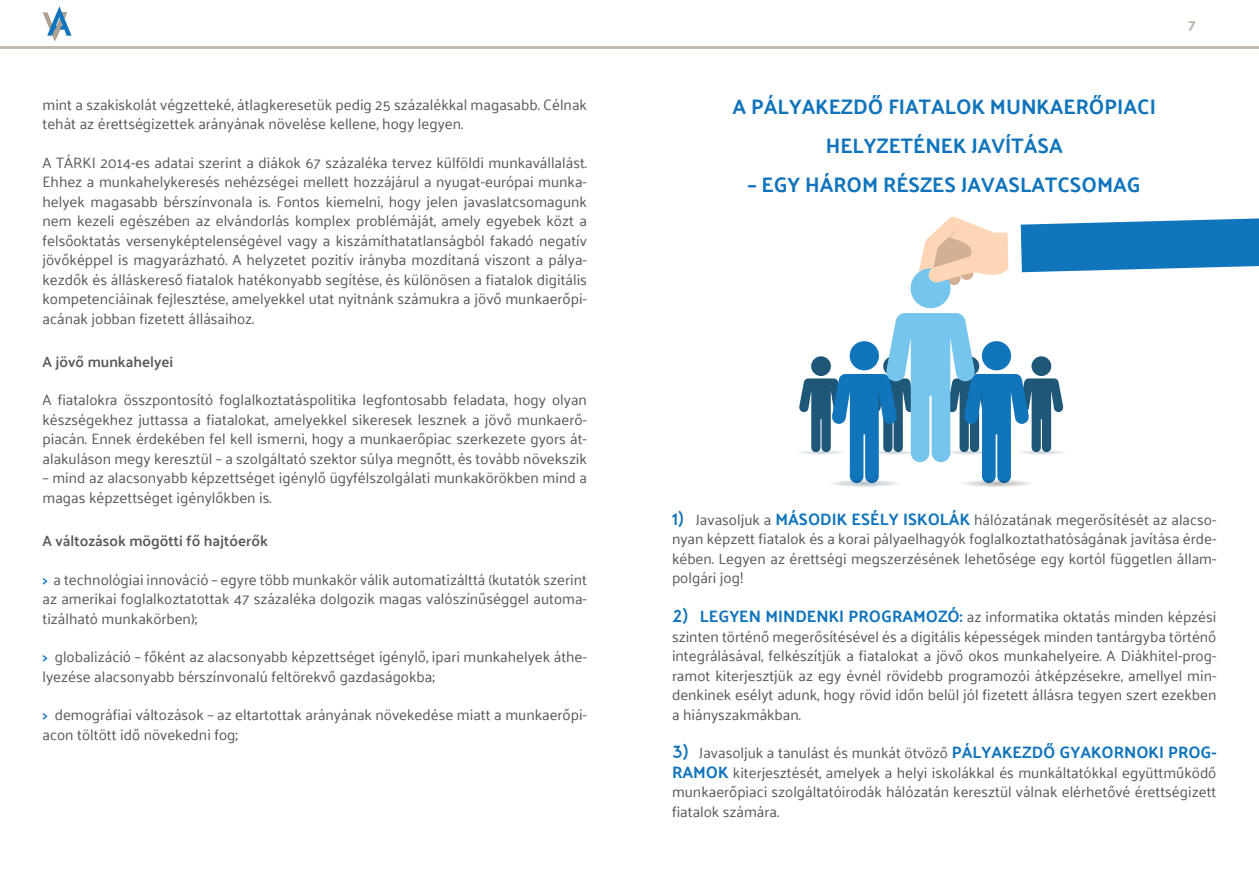
<style>
.page{position:relative;width:1259px;height:893px;background:#fff}
.page>*{position:absolute;margin:0;border:0;box-sizing:border-box;transform-origin:0 0}
.t1{font:700 21px/39px "Palanquin";color:#1074bc;text-align:center}
.t2{font:15px/19.5px "Palanquin";color:#57585a;text-align:justify}
.t3{font:600 15px "Palanquin";color:#57585a}
.t4{font:700 15px "Palanquin";color:#baafa3}
.s1{font-weight:600;color:#1074bc}
.s2{font-family:"ADAM.CGPRO";font-size:16.5px;color:#1074bc}
.s3{font-weight:700;font-size:16.5px;color:#1074bc}
</style>
<div class="page">
<hr style="left:0;top:46px;width:1259px;height:3px;background:#c4bab0">
<svg style="left:43px;top:6px;width:29px;height:36px"></svg>
<div style="left:1016px;top:449px;width:50px;height:6px;background:#f6f7f8;border-radius:50%"></div>
<div style="left:796px;top:449px;width:50px;height:6px;background:#fafafb;border-radius:50%"></div>
<div style="left:910px;top:268px;width:40px;height:40px;background:#76c5ee;border-radius:50%"></div>
<svg style="left:799px;top:313px;width:264px;height:174px"></svg>
<svg style="left:917px;top:216px;width:342px;height:71px"></svg>
<p class="t2" style="left:43px;top:95px;width:546px">mint a szakiskolát végzetteké, átlagkeresetük pedig 25 százalékkal magasabb. Célnak tehát az érettségizettek arányának növelése kellene, hogy legyen.</p>
<p class="t2" style="left:43px;top:153px;width:546px">A TÁRKI 2014-es adatai szerint a diákok 67 százaléka tervez külföldi munkavállalást.<br>Ehhez a munkahelykeresés nehézségei mellett hozzájárul a nyugat-európai munka&shy;helyek magasabb bérszínvonala is. Fontos kiemelni, hogy jelen javaslatcsomagunk nem kezeli egészében az elvándorlás komplex problémáját, amely egyebek közt a felsőoktatás versenyképtelenségével vagy a kiszámíthatatlanságból fakadó negatív jövőképpel is magyarázható. A helyzetet pozitív irányba mozdítaná viszont a pálya&shy;kezdők és álláskereső fiatalok hatékonyabb segítése, és különösen a fiatalok digitális kompetenciáinak fejlesztése, amelyekkel utat nyitnánk számukra a jövő munkaerőpi&shy;acának jobban fizetett állásaihoz.</p>
<p class="t3" style="left:43px;top:353px;width:132px">A jövő munkahelyei</p>
<p class="t2" style="left:43px;top:391px;width:546px">A fiatalokra összpontosító foglalkoztatáspolitika legfontosabb feladata, hogy olyan készségekhez juttassa a fiatalokat, amelyekkel sikeresek lesznek a jövő munkaerő&shy;piacán. Ennek érdekében fel kell ismerni, hogy a munkaerőpiac szerkezete gyors át&shy;alakuláson megy keresztül – a szolgáltató szektor súlya megnőtt, és tovább növekszik</p>
<p class="t2" style="left:43px;top:469px;width:546px">– mind az alacsonyabb képzettséget igénylő ügyfélszolgálati munkakörökben mind a magas képzettséget igénylőkben is.</p>
<p class="t3" style="left:43px;top:532px;width:227px">A változások mögötti fő hajtóerők</p>
<p class="t2" style="left:43px;top:570px;width:546px"><span class="s1">&gt;</span> a technológiai innováció – egyre több munkakör válik automatizálttá (kutatók szerint az amerikai foglalkoztatottak 47 százaléka dolgozik magas valószínűséggel automa&shy;tizálható munkakörben);</p>
<p class="t2" style="left:43px;top:647px;width:546px"><span class="s1">&gt;</span> globalizáció – főként az alacsonyabb képzettséget igénylő, ipari munkahelyek áthe&shy;lyezése alacsonyabb bérszínvonalú feltörekvő gazdaságokba;</p>
<p class="t2" style="left:43px;top:705px;width:546px"><span class="s1">&gt;</span> demográfiai változások – az eltartottak arányának növekedése miatt a munkaerőpi&shy;acon töltött idő növekedni fog;</p>
<h1 class="t1" style="left:732px;top:88px;width:425px">A PÁLYAKEZDŐ FIATALOK MUNKAERŐPIACI<br>HELYZETÉNEK JAVÍTÁSA</h1>
<h1 class="t1" style="left:748px;top:166px;width:394px">– EGY HÁROM RÉSZES JAVASLATCSOMAG</h1>
<p class="t4" style="left:1188px;top:16px;width:9px">7</p>
<p class="t2" style="left:672px;top:510px;width:546px"><span class="s2">1)</span> Javasoljuk a <span class="s3">MÁSODIK ESÉLY ISKOLÁK</span> hálózatának megerősítését az alacso&shy;nyan képzett fiatalok és a korai pályaelhagyók foglalkoztathatóságának javítása érde&shy;kében. Legyen az érettségi megszerzésének lehetősége egy kortól független állam&shy;polgári jog!</p>
<p class="t2" style="left:672px;top:607px;width:546px"><span class="s2">2)</span> <span class="s3">LEGYEN MINDENKI PROGRAMOZÓ:</span> az informatika oktatás minden képzési szinten történő megerősítésével és a digitális képességek minden tantárgyba történő integrálásával, felkészítjük a fiatalokat a jövő okos munkahelyeire. A Diákhitel-prog&shy;ramot kiterjesztjük az egy évnél rövidebb programozói átképzésekre, amellyel min&shy;denkinek esélyt adunk, hogy rövid időn belül jól fizetett állásra tegyen szert ezekben a hiányszakmákban.</p>
<p class="t2" style="left:672px;top:743px;width:546px"><span class="s2">3)</span> Javasoljuk a tanulást és munkát ötvöző <span class="s3">PÁLYAKEZDŐ GYAKORNOKI PROG-RAMOK</span> kiterjesztését, amelyek a helyi iskolákkal és munkáltatókkal együttműködő munkaerőpiaci szolgáltatóirodák hálózatán keresztül válnak elérhetővé érettségizett fiatalok számára.</p>
</div>
